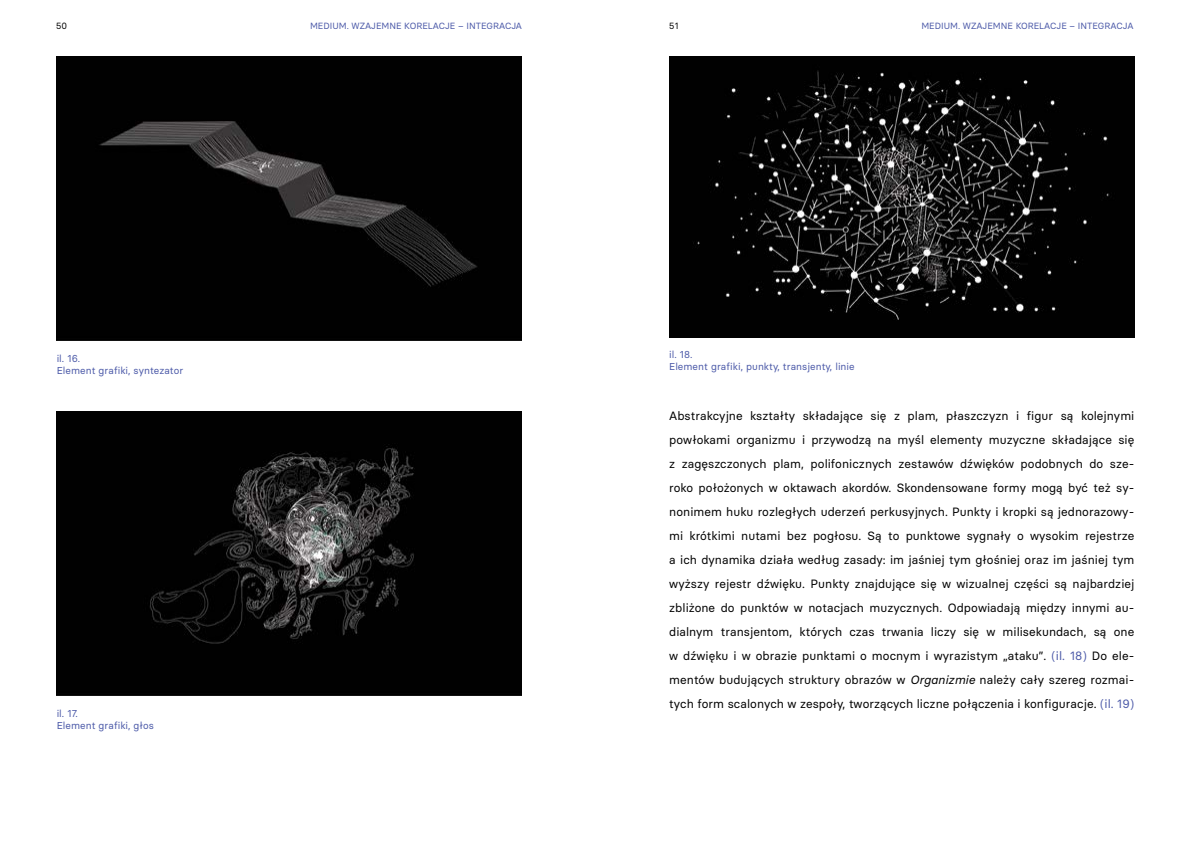
<style>
.page{position:relative;width:1191px;height:842px;background:#fff}
.page>*{position:absolute;margin:0;border:0;box-sizing:border-box;transform-origin:0 0}
.t1{font:12px/24px "Basier Circle";letter-spacing:.005em;color:#000;text-align:justify}
.t2{font:10px/12px "Basier Circle";letter-spacing:.005em;color:#4b59a8}
.t3{font:9px "Basier Circle";color:#4b59a8}
.t4{font:9px "Basier Circle";color:#000}
.s1{color:#4b59a8}
.s2{font-style:italic}
</style>
<div class="page">
<img style="left:669px;top:57px;width:465px;height:280px">
<img style="left:57px;top:57px;width:465px;height:283px">
<img style="left:57px;top:412px;width:465px;height:283px">
<p class="t4" style="left:56px;top:20px;width:13px">50</p>
<p class="t3" style="left:310px;top:20px;width:214px">MEDIUM. WZAJEMNE KORELACJE – INTEGRACJA</p>
<p class="t2" style="left:57px;top:352px;width:128px">il. 16.<br>Element grafiki, syntezator</p>
<p class="t2" style="left:57px;top:707px;width:99px">il. 17.<br>Element grafiki, głos</p>
<p class="t4" style="left:669px;top:20px;width:11px">51</p>
<p class="t3" style="left:921px;top:20px;width:214px">MEDIUM. WZAJEMNE KORELACJE – INTEGRACJA</p>
<p class="t2" style="left:669px;top:349px;width:187px">il. 18.<br>Element grafiki, punkty, transjenty, linie</p>
<p class="t1" style="left:669px;top:404px;width:466px">Abstrakcyjne kształty składające się z plam, płaszczyzn i figur są kolejnymi powłokami organizmu i przywodzą na myśl elementy muzyczne składające się z zagęszczonych plam, polifonicznych zestawów dźwięków podobnych do sze&shy;roko położonych w oktawach akordów. Skondensowane formy mogą być też sy&shy;nonimem huku rozległych uderzeń perkusyjnych. Punkty i kropki są jednorazowy&shy;mi krótkimi nutami bez pogłosu. Są to punktowe sygnały o wysokim rejestrze a ich dynamika działa według zasady: im jaśniej tym głośniej oraz im jaśniej tym wyższy rejestr dźwięku. Punkty znajdujące się w wizualnej części są najbardziej zbliżone do punktów w notacjach muzycznych. Odpowiadają między innymi au&shy;dialnym transjentom, których czas trwania liczy się w milisekundach, są one w dźwięku i w obrazie punktami o mocnym i wyrazistym „ataku”. <span class="s1">(il. 18)</span> Do ele&shy;mentów budujących struktury obrazów w <span class="s2">Organizmie</span> należy cały szereg rozmai&shy;tych form scalonych w zespoły, tworzących liczne połączenia i konfiguracje. <span class="s1">(il. 19)</span></p>
</div>
